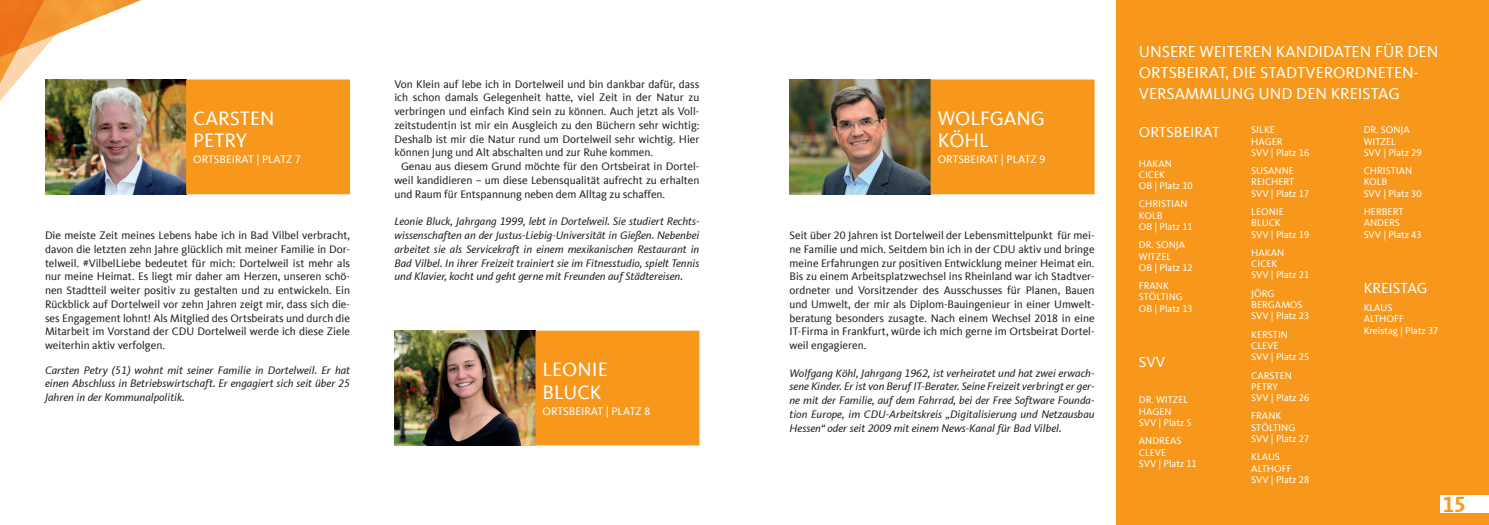
<style>
.page{position:relative;width:1489px;height:525px;background:#fff}
.page>*{position:absolute;margin:0;border:0;box-sizing:border-box;transform-origin:0 0}
.t1{font:700 22.5px "CDU Kievit Tab";color:#f7981d}
.t2{font:20px/22.5px "CDU Kievit Tab";color:#fff}
.t3{font:16.25px/21.2px "CDU Kievit Tab";color:#fff}
.t4{font:15px "CDU Kievit Tab";color:#fff}
.t5{font:11.25px/13.8px "CDU Kievit Tab";color:#231f20;text-align:justify}
.t6{font:italic 11.25px/13.8px "CDU Kievit Tab";color:#231f20;text-align:justify}
.t7{font:11.25px "CDU Kievit Tab";color:#fff}
.t8{font:10px/11.2px "CDU Kievit Tab";color:#fff}
</style>
<div class="page">
<img style="left:122px;top:79px;width:64px;height:115px">
<img style="left:394px;top:330px;width:141px;height:115px">
<div style="left:1116px;top:0;width:372px;height:524px;background:#f7981d"></div>
<div style="left:1440px;top:495px;width:48px;height:18px;background:#fff"></div>
<div style="left:186px;top:79px;width:164px;height:115px;background:#f7981d"></div>
<div style="left:535px;top:330px;width:164px;height:115px;background:#f7981d"></div>
<img style="left:789px;top:79px;width:141px;height:115px">
<div style="left:930px;top:79px;width:164px;height:115px;background:#f7981d"></div>
<img style="left:0;top:0;width:122px;height:195px">
<h2 class="t2" style="left:193px;top:107px;width:83px">CARSTEN<br>PETRY</h2>
<p class="t7" style="left:193px;top:153px;width:109px">ORTSBEIRAT | PLATZ 7</p>
<p class="t5" style="left:45px;top:228px;width:306px">Die meiste Zeit meines Lebens habe ich in Bad Vilbel verbracht, davon die letzten zehn Jahre glücklich mit meiner Familie in Dor&shy;telweil. #VilbelLiebe bedeutet für mich: Dortelweil ist mehr als nur meine Heimat. Es liegt mir daher am Herzen, unseren schö&shy;nen Stadtteil weiter positiv zu gestalten und zu entwickeln. Ein Rückblick auf Dortelweil vor zehn Jahren zeigt mir, dass sich die&shy;ses Engagement lohnt! Als Mitglied des Ortsbeirats und durch die Mitarbeit im Vorstand der CDU Dortelweil werde ich diese Ziele weiterhin aktiv verfolgen.</p>
<p class="t6" style="left:45px;top:362px;width:306px">Carsten Petry (51) wohnt mit seiner Familie in Dortelweil. Er hat einen Abschluss in Betriebswirtschaft. Er engagiert sich seit über 25<br>Jahren in der Kommunalpolitik.</p>
<p class="t5" style="left:394px;top:77px;width:306px">Von Klein auf lebe ich in Dortelweil und bin dankbar dafür, dass</p>
<p class="t5" style="left:394px;top:91px;width:306px">ich schon damals Gelegenheit hatte, viel Zeit in der Natur zu</p>
<p class="t5" style="left:394px;top:104px;width:306px">verbringen und einfach Kind sein zu können. Auch jetzt als Voll-</p>
<p class="t5" style="left:394px;top:118px;width:306px">zeitstudentin ist mir ein Ausgleich zu den Büchern sehr wichtig:</p>
<p class="t5" style="left:394px;top:132px;width:306px">Deshalb ist mir die Natur rund um Dortelweil sehr wichtig. Hier</p>
<p class="t5" style="left:394px;top:146px;width:260px">können Jung und Alt abschalten und zur Ruhe kommen.</p>
<p class="t5" style="left:401px;top:159px;width:300px">Genau aus diesem Grund möchte für den Ortsbeirat in Dortel-</p>
<p class="t5" style="left:394px;top:173px;width:306px">weil kandidieren – um diese Lebensqualität aufrecht zu erhalten</p>
<p class="t5" style="left:394px;top:187px;width:272px">und Raum für Entspannung neben dem Alltag zu schaffen.</p>
<p class="t6" style="left:394px;top:214px;width:306px">Leonie Bluck, Jahrgang 1999, lebt in Dortelweil. Sie studiert Rechts&shy;wissenschaften an der Justus-Liebig-Universität in Gießen. Nebenbei arbeitet sie als Servicekraft in einem mexikanischen Restaurant in Bad Vilbel. In ihrer Freizeit trainiert sie im Fitnesstudio, spielt Tennis und Klavier, kocht und geht gerne mit Freunden auf Städtereisen.</p>
<h2 class="t2" style="left:542px;top:358px;width:67px">LEONIE<br>BLUCK</h2>
<p class="t7" style="left:542px;top:405px;width:109px">ORTSBEIRAT | PLATZ 8</p>
<h2 class="t2" style="left:937px;top:107px;width:109px">WOLFGANG<br>KÖHL</h2>
<p class="t7" style="left:937px;top:153px;width:109px">ORTSBEIRAT | PLATZ 9</p>
<p class="t5" style="left:789px;top:228px;width:306px">Seit über 20 Jahren ist Dortelweil der Lebensmittelpunkt für mei&shy;ne Familie und mich. Seitdem bin ich in der CDU aktiv und bringe meine Erfahrungen zur positiven Entwicklung meiner Heimat ein.<br>Bis zu einem Arbeitsplatzwechsel ins Rheinland war ich Stadtver&shy;ordneter und Vorsitzender des Ausschusses für Planen, Bauen und Umwelt, der mir als Diplom-Bauingenieur in einer Umwelt&shy;beratung besonders zusagte. Nach einem Wechsel 2018 in eine IT-Firma in Frankfurt, würde ich mich gerne im Ortsbeirat Dortel&shy;weil engagieren.</p>
<p class="t6" style="left:789px;top:366px;width:306px">Wolfgang Köhl, Jahrgang 1962, ist verheiratet und hat zwei erwach&shy;sene Kinder. Er ist von Beruf IT-Berater. Seine Freizeit verbringt er ger&shy;ne mit der Familie, auf dem Fahrrad, bei der Free Software Founda&shy;tion Europe, im CDU-Arbeitskreis „Digitalisierung und Netzausbau Hessen“ oder seit 2009 mit einem News-Kanal für Bad Vilbel.</p>
<h3 class="t3" style="left:1138px;top:41px;width:301px">UNSERE WEITEREN KANDIDATEN FÜR DEN<br>ORTSBEIRAT, DIE STADTVERORDNETEN-<br>VERSAMMLUNG UND DEN KREISTAG</h3>
<h3 class="t4" style="left:1138px;top:123px;width:82px">ORTSBEIRAT</h3>
<p class="t8" style="left:1138px;top:157px;width:55px">HAKAN<br>CICEK<br>OB | Platz 10</p>
<p class="t8" style="left:1138px;top:198px;width:55px">CHRISTIAN<br>KOLB<br>OB | Platz 11</p>
<p class="t8" style="left:1138px;top:239px;width:55px">DR. SONJA<br>WITZEL<br>OB | Platz 12</p>
<p class="t8" style="left:1138px;top:280px;width:55px">FRANK<br>STÖLTING<br>OB | Platz 13</p>
<p class="t8" style="left:1363px;top:124px;width:59px">DR. SONJA<br>WITZEL<br>SVV | Platz 29</p>
<p class="t8" style="left:1363px;top:165px;width:59px">CHRISTIAN<br>KOLB<br>SVV | Platz 30</p>
<p class="t8" style="left:1363px;top:206px;width:59px">HERBERT<br>ANDERS<br>SVV | Platz 43</p>
<p class="t8" style="left:1251px;top:124px;width:59px">SILKE<br>HAGER<br>SVV | Platz 16</p>
<p class="t8" style="left:1251px;top:165px;width:59px">SUSANNE<br>REICHERT<br>SVV | Platz 17</p>
<p class="t8" style="left:1251px;top:206px;width:59px">LEONIE<br>BLUCK<br>SVV | Platz 19</p>
<p class="t8" style="left:1251px;top:247px;width:59px">HAKAN<br>CICEK<br>SVV | Platz 21</p>
<p class="t8" style="left:1251px;top:288px;width:59px">JÖRG<br>BERGAMOS<br>SVV | Platz 23</p>
<p class="t8" style="left:1251px;top:328px;width:59px">KERSTIN<br>CLEVE<br>SVV | Platz 25</p>
<p class="t8" style="left:1251px;top:369px;width:59px">CARSTEN<br>PETRY<br>SVV | Platz 26</p>
<p class="t8" style="left:1251px;top:410px;width:59px">FRANK<br>STÖLTING<br>SVV | Platz 27</p>
<p class="t8" style="left:1251px;top:451px;width:59px">KLAUS<br>ALTHOFF<br>SVV | Platz 28</p>
<h3 class="t4" style="left:1363px;top:279px;width:65px">KREISTAG</h3>
<p class="t8" style="left:1363px;top:302px;width:76px">KLAUS<br>ALTHOFF<br>Kreistag | Platz 37</p>
<h3 class="t4" style="left:1138px;top:353px;width:28px">SVV</h3>
<p class="t8" style="left:1138px;top:394px;width:54px">DR. WITZEL<br>HAGEN<br>SVV | Platz 5</p>
<p class="t8" style="left:1138px;top:435px;width:59px">ANDREAS<br>CLEVE<br>SVV | Platz 11</p>
<h1 class="t1" style="left:1442px;top:490px;width:25px">15</h1>
</div>
